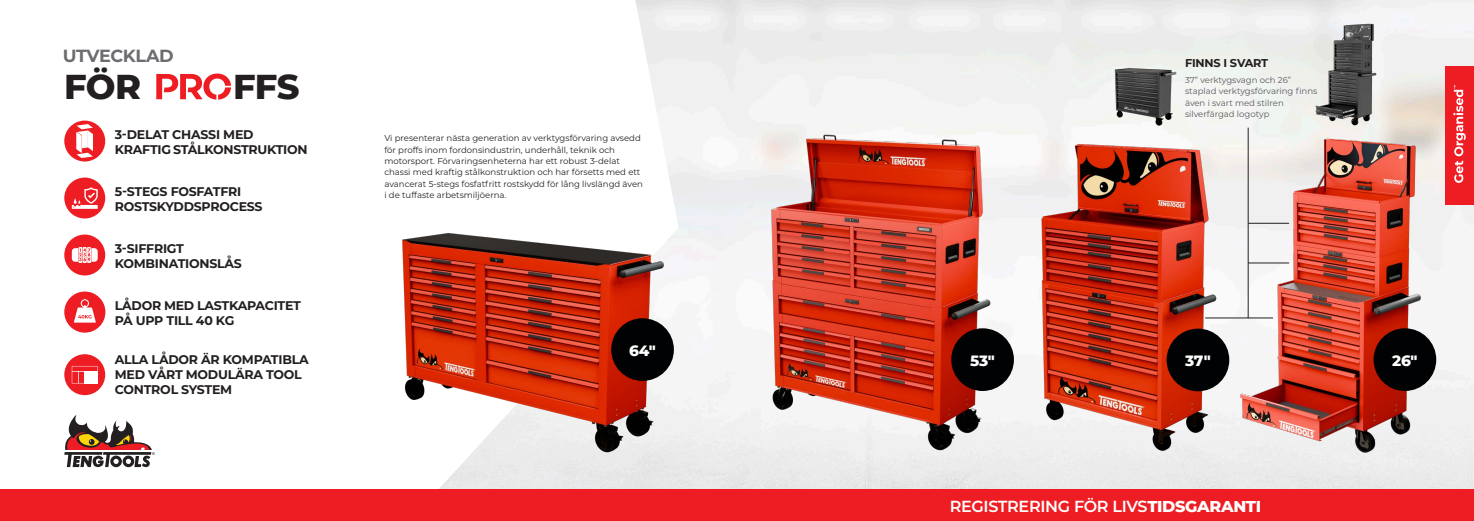
<style>
.page{position:relative;width:1474px;height:521px;background:#fff}
.page>*{position:absolute;margin:0;border:0;box-sizing:border-box;transform-origin:0 0}
.t1{font:800 35.18px "Montserrat";letter-spacing:-.02em;color:#231f20}
.t2{font:700 17.59px "Montserrat";letter-spacing:-.02em;color:#6c6d70}
.t3{font:600 16.01px "Montserrat";letter-spacing:-.02em;color:#fff}
.t4{font:800 15.22px "Montserrat";letter-spacing:-.025em;color:#fff}
.t5{font:700 12.6px/14.8px "Montserrat";letter-spacing:-.02em;color:#231f20}
.t6{font:700 11.38px "Montserrat";letter-spacing:-.02em;color:#231f20}
.t7{font:8.58px/11.4px "Montserrat";color:#231f20}
.t8{font:8.58px/11.4px "Montserrat";color:#57585a}
.t9{font:3.85px "Arial";color:#231f20}
.s1{font-weight:800}
</style>
<div class="page">
<img style="left:409px;top:0;width:1064px;height:490px">
<div style="left:64px;top:178px;width:41px;height:40px;background:#ee1d23;border-radius:50%"></div>
<svg style="left:72px;top:187px;width:26px;height:22px"></svg>
<div style="left:64px;top:234px;width:41px;height:41px;background:#ee1d23;border-radius:50%"></div>
<svg style="left:72px;top:247px;width:26px;height:16px"></svg>
<div style="left:64px;top:354px;width:41px;height:41px;background:#ee1d23;border-radius:50%"></div>
<svg style="left:72px;top:366px;width:26px;height:17px"></svg>
<div style="left:84px;top:371px;width:14px;height:12px;background:#fff"></div>
<div style="left:64px;top:291px;width:41px;height:42px;background:#ee1d23;border-radius:50%"></div>
<svg style="left:74px;top:299px;width:22px;height:24px"></svg>
<div style="left:64px;top:121px;width:41px;height:40px;background:#ee1d23;border-radius:50%"></div>
<svg style="left:76px;top:124px;width:17px;height:34px"></svg>
<img style="left:1032px;top:128px;width:188px;height:329px">
<img style="left:756px;top:124px;width:242px;height:329px">
<img style="left:402px;top:225px;width:286px;height:228px">
<div style="left:611px;top:318px;width:63px;height:63px;background:#010203;border-radius:50%"></div>
<div style="left:951px;top:328px;width:62px;height:63px;background:#010203;border-radius:50%"></div>
<div style="left:1166px;top:329px;width:63px;height:62px;background:#010203;border-radius:50%"></div>
<svg style="left:156px;top:74px;width:75px;height:26px"></svg>
<div style="left:1444px;top:66px;width:29px;height:139px;background:#ee1d23"></div>
<svg style="left:1453px;top:85px;width:12px;height:98px"></svg>
<img style="left:1238px;top:104px;width:188px;height:376px">
<div style="left:1373px;top:328px;width:63px;height:63px;background:#010203;border-radius:50%"></div>
<svg style="left:64px;top:414px;width:88px;height:53px"></svg>
<div style="left:0;top:490px;width:1473px;height:31px;background:#ee1d23"></div>
<hr style="left:1248px;top:223px;width:41px;height:1px;background:#231f20">
<img style="left:1108px;top:64px;width:72px;height:63px">
<img style="left:1314px;top:20px;width:64px;height:108px">
<hr style="left:1248px;top:263px;width:41px;height:1px;background:#231f20">
<svg style="left:1204px;top:127px;width:68px;height:192px"></svg>
<p class="t2" style="left:63px;top:43px;width:112px">UTVECKLAD</p>
<p class="t1" style="left:64px;top:61px;width:78px">FÖR</p>
<p class="t1" style="left:233px;top:61px;width:68px">FFS</p>
<p class="t5" style="left:115px;top:127px;width:194px">3-DELAT CHASSI MED<br>KRAFTIG STÅLKONSTRUKTION</p>
<p class="t5" style="left:115px;top:183px;width:149px">5-STEGS FOSFATFRI<br>ROSTSKYDDSPROCESS</p>
<p class="t5" style="left:115px;top:240px;width:129px">3-SIFFRIGT<br>KOMBINATIONSLÅS</p>
<p class="t5" style="left:115px;top:298px;width:188px">LÅDOR MED LASTKAPACITET<br>PÅ UPP TILL 40 KG</p>
<p class="t5" style="left:115px;top:352px;width:195px">ALLA LÅDOR ÄR KOMPATIBLA<br>MED VÅRT MODULÄRA TOOL<br>CONTROL SYSTEM</p>
<p class="t9" style="left:152px;top:451px;width:4px">®</p>
<p class="t7" style="left:384px;top:132px;width:260px">Vi presenterar nästa generation av verktygsförvaring avsedd för proffs inom fordonsindustrin, underhåll, teknik och motorsport. Förvaringsenheterna har ett robust 3-delat chassi med kraftig stålkonstruktion och har försetts med ett avancerat 5-stegs fosfatfritt rostskydd för lång livslängd även i de tuffaste arbetsmiljöerna.</p>
<p class="t4" style="left:629px;top:339px;width:28px">64"</p>
<p class="t6" style="left:1184px;top:55px;width:85px">FINNS I SVART</p>
<p class="t8" style="left:1184px;top:74px;width:134px">37” verktygsvagn och 26” staplad verktygsförvaring finns även i svart med stilren silverfärgad logotyp</p>
<p class="t4" style="left:970px;top:349px;width:26px">53"</p>
<p class="t4" style="left:1185px;top:349px;width:27px">37"</p>
<p class="t3" style="left:949px;top:494px;width:313px">REGISTRERING FÖR LIVS<span class="s1">TIDSGARANTI</span></p>
<p class="t4" style="left:1392px;top:349px;width:27px">26"</p>
</div>
